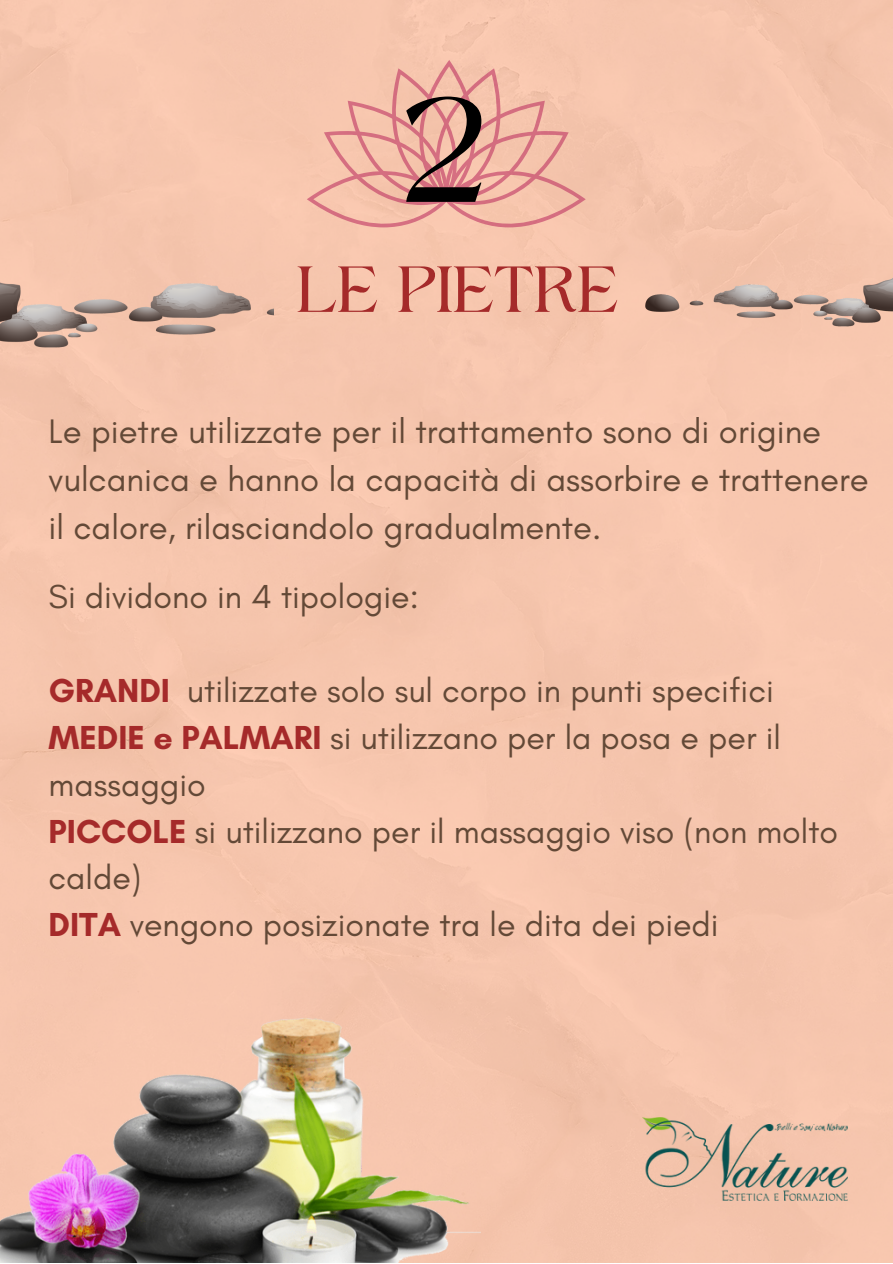
<style>
.page{position:relative;width:893px;height:1264px;background:#fff}
.page>*{position:absolute;margin:0;border:0;box-sizing:border-box;transform-origin:0 0}
.t1{font:153.9px "Higuen";color:#000}
.t2{font:66.3px "Higuen";color:#a52a2a}
.t3{font:34.65px/48.2px "Glacial Indifference";color:#634937}
.t4{font:33.9px/46.8px "Glacial Indifference";color:#634937}
.s1{font-weight:700;color:#a52a2a}
</style>
<div class="page">
<div style="left:0;top:0;width:892px;height:1262px;background:#f6c6ae"></div>
<img style="left:643px;top:1117px;width:204px;height:83px">
<svg style="left:307px;top:60px;width:278px;height:167px;background:#efb4a4"></svg>
<img style="left:643px;top:256px;width:249px;height:73px">
<img style="left:0;top:239px;width:273px;height:113px">
<img style="left:0;top:1017px;width:480px;height:245px">
<h1 class="t1" style="left:406px;top:86px;width:82px">2</h1>
<h2 class="t2" style="left:297px;top:262px;width:323px">LE PIETRE</h2>
<p class="t3" style="left:49px;top:406px;width:821px">Le pietre utilizzate per il trattamento sono di origine vulcanica e hanno la capacità di assorbire e trattenere il calore, rilasciandolo gradualmente.</p>
<p class="t4" style="left:49px;top:573px;width:371px">Si dividono in 4 tipologie:</p>
<p class="t4" style="left:49px;top:666px;width:791px"><span class="s1">GRANDI</span> utilizzate solo sul corpo in punti specifici <span class="s1">MEDIE e PALMARI</span> si utilizzano per la posa e per il massaggio<br><span class="s1">PICCOLE</span> si utilizzano per il massaggio viso (non molto calde)<br><span class="s1">DITA</span> vengono posizionate tra le dita dei piedi</p>
</div>
